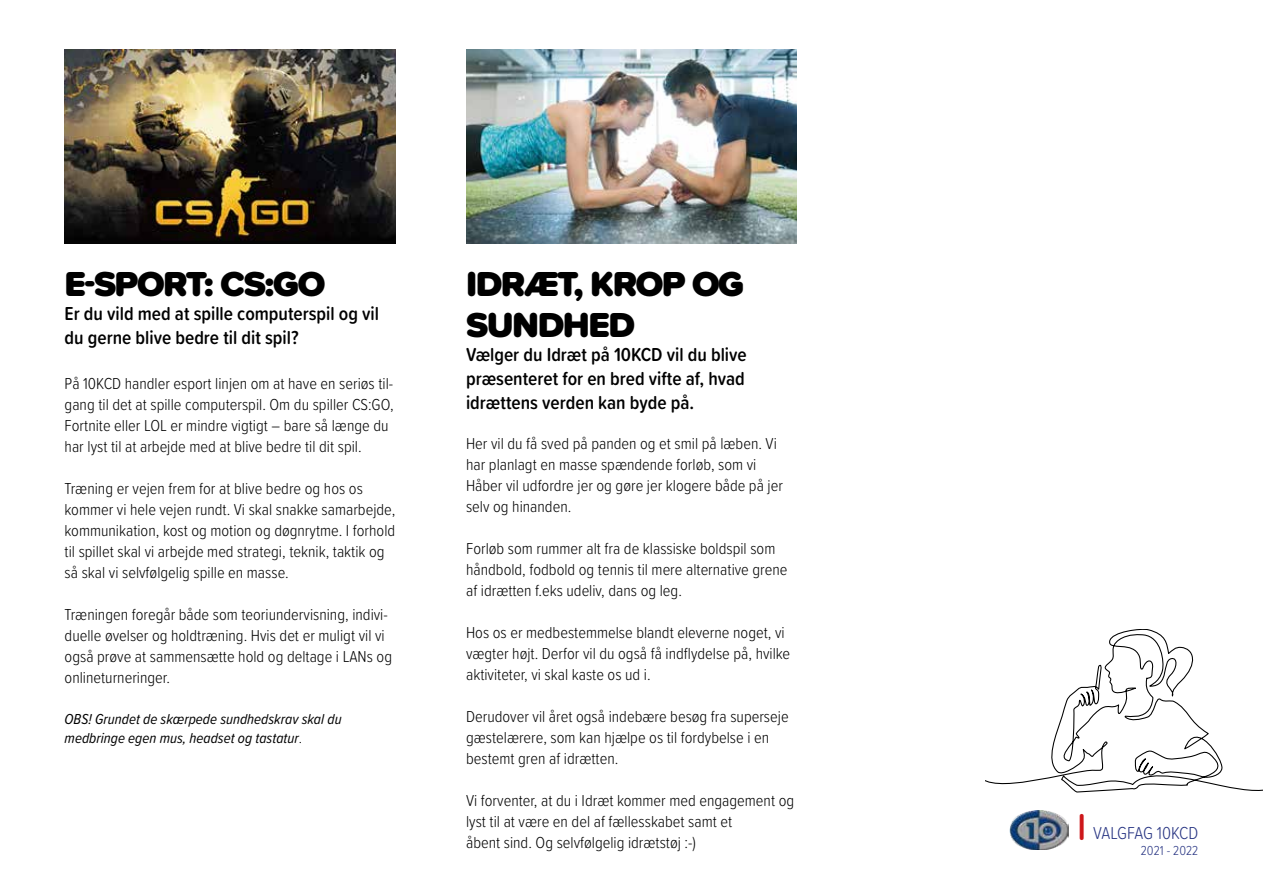
<style>
.page{position:relative;width:1263px;height:893px;background:#fff}
.page>*{position:absolute;margin:0;border:0;box-sizing:border-box;transform-origin:0 0}
.t1{font:900 36px/40.5px "Proxima Soft";letter-spacing:-.04em;color:#000}
.t2{font:600 19.5px/24px "Proxima Soft Cond";color:#000}
.t3{font:300 18px "Proxima Soft Cond";letter-spacing:-.01em;color:#283583}
.t4{font:300 16.5px/21px "Proxima Soft Cond";color:#000}
.t5{font:italic 15px/19.5px "Proxima Soft Cond";color:#000}
.t6{font:300 13.5px "Proxima Soft Cond";color:#283583}
.s1{font-weight:300;font-style:normal}
.s2{font-weight:900;font-size:36px;color:#cd171a}
</style>
<div class="page">
<img style="left:466px;top:50px;width:331px;height:193px">
<img style="left:65px;top:50px;width:330px;height:193px">
<img style="left:1010px;top:810px;width:58px;height:40px">
<svg style="left:986px;top:629px;width:277px;height:163px"></svg>
<h1 class="t1" style="left:65px;top:263px;width:262px">E-SPORT: CS:GO</h1>
<p class="t2" style="left:65px;top:301px;width:316px">Er du vild med at spille computerspil og vil du gerne blive bedre til dit spil?</p>
<p class="t4" style="left:65px;top:372px;width:330px">På 10KCD handler esport linjen om at have en seriøs til&shy;gang til det at spille computerspil. Om du spiller CS:GO, Fortnite eller LOL er mindre vigtigt – bare så længe du har lyst til at arbejde med at blive bedre til dit spil.</p>
<p class="t4" style="left:65px;top:477px;width:332px">Træning er vejen frem for at blive bedre og hos os kommer vi hele vejen rundt. Vi skal snakke samarbejde, kommunikation, kost og motion og døgnrytme. I forhold til spillet skal vi arbejde med strategi, teknik, taktik og så skal vi selvfølgelig spille en masse.</p>
<p class="t4" style="left:65px;top:603px;width:329px">Træningen foregår både som teoriundervisning, indivi&shy;duelle øvelser og holdtræning. Hvis det er muligt vil vi også prøve at sammensætte hold og deltage i LANs og onlineturneringer.</p>
<p class="t5" style="left:65px;top:708px;width:278px">OBS! Grundet de skærpede sundhedskrav skal du medbringe egen mus, headset og tastatur<span class="s1">.</span></p>
<h1 class="t1" style="left:466px;top:263px;width:280px">IDRÆT, KROP OG<br>SUNDHED</h1>
<p class="t2" style="left:466px;top:342px;width:282px;text-align:justify">Vælger du Idræt på 10KCD vil du blive præsenteret for en bred vifte af, hvad idrættens verden kan byde på.</p>
<p class="t4" style="left:466px;top:432px;width:318px">Her vil du få sved på panden og et smil på læben. Vi har planlagt en masse spændende forløb, som vi Håber vil udfordre jer og gøre jer klogere både på jer selv og hinanden.</p>
<p class="t4" style="left:466px;top:537px;width:323px">Forløb som rummer alt fra de klassiske boldspil som håndbold, fodbold og tennis til mere alternative grene af idrætten f.eks udeliv, dans og leg.</p>
<p class="t4" style="left:466px;top:621px;width:326px">Hos os er medbestemmelse blandt eleverne noget, vi vægter højt. Derfor vil du også få indflydelse på, hvilke aktiviteter, vi skal kaste os ud i.</p>
<p class="t4" style="left:466px;top:705px;width:324px">Derudover vil året også indebære besøg fra superseje gæstelærere, som kan hjælpe os til fordybelse i en bestemt gren af idrætten.</p>
<p class="t4" style="left:466px;top:789px;width:330px">Vi forventer, at du i Idræt kommer med engagement og lyst til at være en del af fællesskabet samt et<br>åbent sind. Og selvfølgelig idrætstøj :-)</p>
<p class="t3" style="left:1078px;top:819px;width:122px"><span class="s2">|</span> VALGFAG 10KCD</p>
<p class="t6" style="left:1141px;top:840px;width:59px">2021 - 2022</p>
</div>
